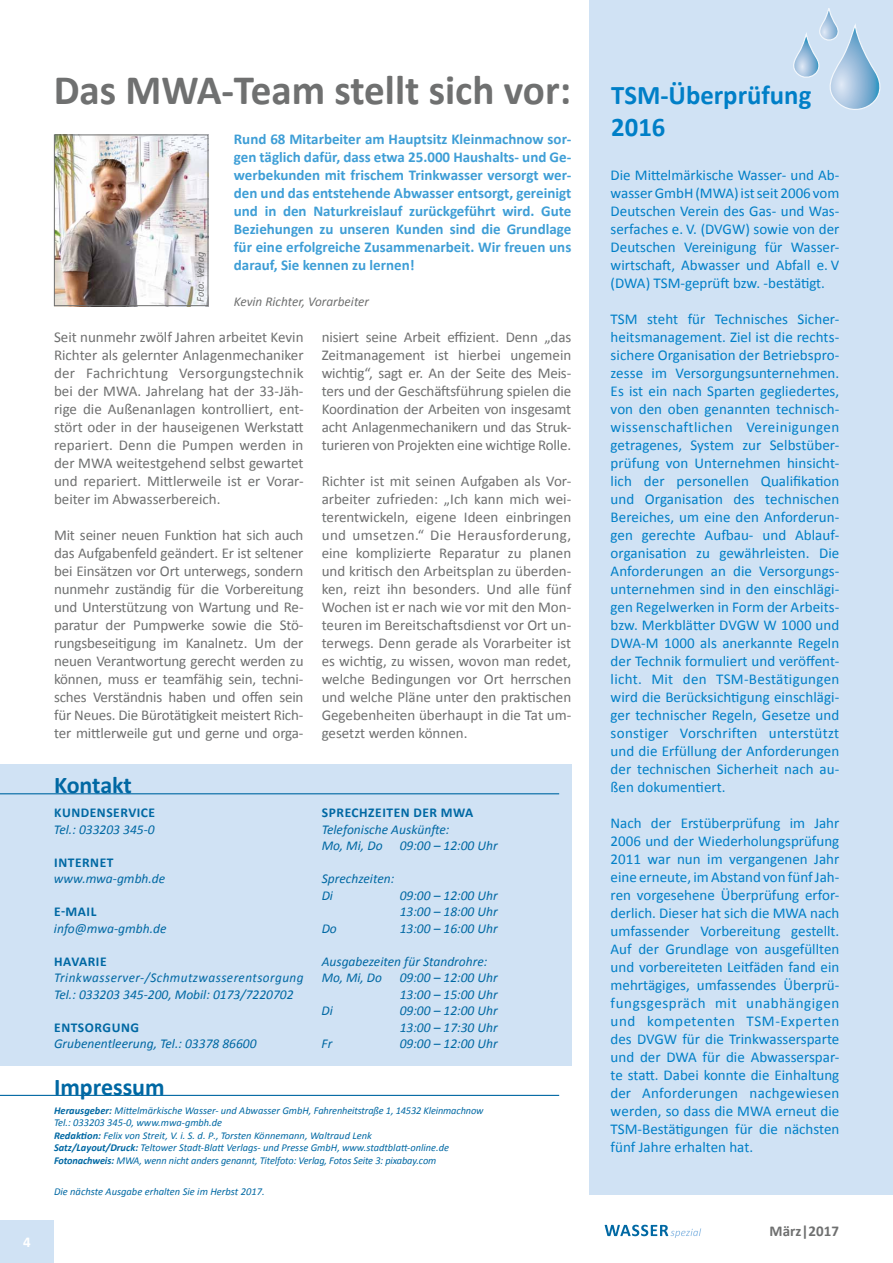
<style>
.page{position:relative;width:893px;height:1263px;background:#fff}
.page>*{position:absolute;margin:0;border:0;box-sizing:border-box;transform-origin:0 0}
.t1{font:700 42px "Calibri";color:#6f7070}
.t2{font:700 27px/32.4px "Calibri";color:#007fc7}
.t3{font:700 24px "Calibri";color:#0068a3}
.t4{font:15px/18px "Calibri";color:#007fc7;text-align:justify}
.t5{font:15px/18px "Calibri";letter-spacing:-.01em;color:#6f7070;text-align:justify}
.t6{font:700 15px/18px "Calibri";color:#3e9ed6;text-align:justify}
.t7{font:700 15px "Calibri";color:#6f7070}
.t8{font:700 15px "Calibri";color:#fff}
.t9{font:italic 13.5px/16.5px "Calibri";color:#0068a3}
.t10{font:italic 13.5px/16.5px "Calibri";letter-spacing:.03em;color:#0068a3}
.t11{font:700 13.5px "Calibri";letter-spacing:.04em;color:#0068a3}
.t12{font:italic 13.5px "Calibri";color:#6f7070}
.t13{font:italic 10.5px/12.6px "Calibri";color:#0068a3}
.t14{font:italic 10.5px "Calibri";color:#6f7070}
.t15{font:italic 10.35px "Calibri";color:#0068a3}
.s1{font-weight:700}
.s2{font-size:10.5px}
</style>
<div class="page">
<div style="left:0;top:1220px;width:54px;height:43px;background:#d0e2f4"></div>
<svg style="left:605px;top:1225px;width:96px;height:13px"></svg>
<div style="left:589px;top:0;width:304px;height:1195px;background:#d0e2f4"></div>
<svg style="left:793px;top:8px;width:88px;height:102px"></svg>
<div style="left:0;top:764px;width:571px;height:302px;background:#d0e2f4"></div>
<hr style="left:0;top:793px;width:559px;height:1px;background:#0068a3">
<hr style="left:0;top:1095px;width:559px;height:1px;background:#0068a3">
<img style="left:56px;top:137px;width:150px;height:167px">
<div style="left:54px;top:135px;width:154px;height:171px;border:1px solid #6f7070"></div>
<p class="t8" style="left:23px;top:1233px;width:9px">4</p>
<h1 class="t1" style="left:54px;top:63px;width:519px">Das MWA-Team stellt sich vor:</h1>
<p class="t14" style="left:193px;top:302px;width:52px;rotate:-90deg">Foto: Verlag</p>
<p class="t6" style="left:234px;top:130px;width:339px">Rund 68 Mitarbeiter am Hauptsitz Kleinmachnow sor&shy;gen täglich dafü r, dass etwa 25.000 Haushalts- und Ge&shy;werbekunden mit frischem Trinkwasser versorgt wer&shy;den und das entstehende Abwasser entsorgt, gereinigt und in den Naturkreislauf zurückgefü hrt wird. Gute Beziehungen zu unseren Kunden sind die Grundlage fü r eine erfolgreiche Zusammenarbeit. Wir freuen uns darauf, Sie kennen zu lernen!</p>
<p class="t12" style="left:234px;top:292px;width:137px">Kevin Richter, Vorarbeiter</p>
<p class="t5" style="left:54px;top:328px;width:251px">Seit nunmehr zwölf Jahren arbeitet Kevin Richter als gelernter Anlagenmechaniker der Fachrichtung Versorgungstechnik bei der MWA. Jahrelang hat der 33-Jäh&shy;rige die Außenanlagen kontrolliert, ent&shy;stört oder in der hauseigenen Werkstatt repariert. Denn die Pumpen werden in der MWA weitestgehend selbst gewartet und repariert. Mittlerweile ist er Vorar&shy;beiter im Abwasserbereich.</p>
<p class="t5" style="left:54px;top:526px;width:251px">Mit seiner neuen Funktion hat sich auch das Aufgabenfeld geändert. Er ist seltener bei Einsätzen vor Ort unterwegs, sondern nunmehr zuständig für die Vorbereitung und Unterstützung von Wartung und Re&shy;paratur der Pumpwerke sowie die Stö&shy;rungsbeseitigung im Kanalnetz. Um der neuen Verantwortung gerecht werden zu können, muss er teamfähig sein, techni&shy;sches Verständnis haben und offen sein für Neues. Die Bürotätigkeit meistert Rich&shy;ter mittlerweile gut und gerne und orga-</p>
<h3 class="t3" style="left:54px;top:770px;width:79px">Kontakt</h3>
<p class="t11" style="left:54px;top:804px;width:102px">KUNDENSERVICE</p>
<p class="t9" style="left:54px;top:821px;width:102px">Tel.: 033203 345-0</p>
<p class="t11" style="left:54px;top:854px;width:13px">Internet</p>
<p class="t9" style="left:54px;top:870px;width:113px">www.mwa-gmbh.de</p>
<p class="t11" style="left:54px;top:903px;width:44px">E-Mai L</p>
<p class="t9" style="left:54px;top:920px;width:114px">info@mwa-gmbh.de</p>
<p class="t11" style="left:54px;top:953px;width:18px">Havarie</p>
<p class="t10" style="left:54px;top:969px;width:251px">Trinkwasserver-/Schmutzwasserentsorgung<br>Tel.: 033203 345-200, Mobil: 0173/7220702</p>
<p class="t11" style="left:54px;top:1019px;width:50px">ENtsorgung</p>
<p class="t9" style="left:54px;top:1035px;width:204px">Grubenentleerung, Tel.: 03378 86600</p>
<h3 class="t3" style="left:54px;top:1072px;width:112px">Impressum</h3>
<p class="t5" style="left:322px;top:328px;width:251px">nisiert seine Arbeit effizient. Denn „das Zeitmanagement ist hierbei ungemein wichtig“, sagt er. An der Seite des Meis&shy;ters und der Geschäftsführung spielen die Koordination der Arbeiten von insgesamt acht Anlagenmechanikern und das Struk&shy;turieren von Projekten eine wichtige Rolle.</p>
<p class="t5" style="left:322px;top:472px;width:251px">Richter ist mit seinen Aufgaben als Vor&shy;arbeiter zufrieden: „Ich kann mich wei&shy;terentwickeln, eigene Ideen einbringen und umsetzen.“ Die Herausforderung, eine komplizierte Reparatur zu planen und kritisch den Arbeitsplan zu überden&shy;ken, reizt ihn besonders. Und alle fünf Wochen ist er nach wie vor mit den Mon&shy;teuren im Bereitschaftsdienst vor Ort un&shy;terwegs. Denn gerade als Vorarbeiter ist es wichtig, zu wissen, wovon man redet, welche Bedingungen vor Ort herrschen und welche Pläne unter den praktischen Gegebenheiten überhaupt in die Tat um&shy;gesetzt werden können.</p>
<p class="t11" style="left:322px;top:804px;width:16px">Sprech</p>
<p class="t11" style="left:368px;top:804px;width:15px">zeiten</p>
<p class="t11" style="left:413px;top:804px;width:9px">der</p>
<p class="t11" style="left:441px;top:804px;width:34px">MWA</p>
<p class="t9" style="left:322px;top:821px;width:129px">Telefonische Auskünfte:<br>Mo, Mi, Do</p>
<p class="t9" style="left:400px;top:837px;width:100px">09:00 – 12:00 Uhr</p>
<p class="t9" style="left:322px;top:870px;width:74px">Sprechzeiten:<br>Di</p>
<p class="t9" style="left:400px;top:887px;width:100px">09:00 – 12:00 Uhr<br>13:00 – 18:00 Uhr</p>
<p class="t9" style="left:322px;top:920px;width:17px">Do</p>
<p class="t9" style="left:400px;top:920px;width:100px">13:00 – 16:00 Uhr</p>
<p class="t9" style="left:322px;top:953px;width:167px">Ausgabezeiten für Standrohre:<br>Mo, Mi, Do</p>
<p class="t9" style="left:400px;top:969px;width:100px">09:00 – 12:00 Uhr<br>13:00 – 15:00 Uhr</p>
<p class="t9" style="left:322px;top:1002px;width:13px">Di</p>
<p class="t9" style="left:400px;top:1002px;width:100px">09:00 – 12:00 Uhr<br>13:00 – 17:30 Uhr</p>
<p class="t9" style="left:322px;top:1035px;width:12px">Fr</p>
<p class="t9" style="left:400px;top:1035px;width:100px">09:00 – 12:00 Uhr</p>
<p class="t13" style="left:54px;top:1103px;width:431px"><span class="s1">Herausgeber:</span> Mittelmärkische Wasser- und Abwasser GmbH, Fahrenheitstraße 1, 14532 Kleinmachnow<br>Tel.: 033203 345-0, www.mwa-gmbh.de</p>
<p class="t15" style="left:54px;top:1128px;width:320px"><span class="s1">Redaktion:</span> Felix von Streit, V. i. S. d. P<span class="s2">.,</span> Torsten Könnemann, Waltraud Lenk</p>
<p class="t13" style="left:54px;top:1141px;width:397px"><span class="s1">Satz/Layout/Druck:</span> Teltower Stadt-Blatt Verlags- und Presse GmbH, www.stadtblatt-online.de<br><span class="s1">Fotonachweis:</span> MWA, wenn nicht anders genannt, Titelfoto: Verlag, Fotos Seite 3: pixabay.com</p>
<p class="t13" style="left:54px;top:1184px;width:212px">Die nächste Ausgabe erhalten Sie im Herbst 2017.</p>
<h2 class="t2" style="left:611px;top:79px;width:202px">TSM-Überprüfung<br>2016</h2>
<p class="t4" style="left:611px;top:166px;width:230px">Die Mittelmärkische Wasser- und Ab&shy;wasser GmbH (MWA) ist seit 2006 vom Deutschen Verein des Gas- und Was&shy;serfaches e. V. (DVGW) sowie von der Deutschen Vereinigung für Wasser&shy;wirtschaft, Abwasser und Abfall e. V (DWA) TSM-geprüft bzw. -bestätigt.</p>
<p class="t4" style="left:611px;top:310px;width:230px">TSM steht für Technisches Sicher&shy;heitsmanagement. Ziel ist die rechts&shy;sichere Organisation der Betriebspro&shy;zesse im Versorgungsunternehmen.<br>Es ist ein nach Sparten gegliedertes, von den oben genannten technisch&shy;wissenschaftlichen Vereinigungen getragenes, System zur Selbstüber&shy;prüfung von Unternehmen hinsicht&shy;lich der personellen Qualifikation und Organisation des technischen Bereiches, um eine den Anforderun&shy;gen gerechte Aufbau- und Ablauf&shy;organisation zu gewährleisten. Die Anforderungen an die Versorgungs&shy;unternehmen sind in den einschlägi&shy;gen Regelwerken in Form der Arbeits&shy;bzw. Merkblätter DVGW W 1000 und DWA-M 1000 als anerkannte Regeln der Technik formuliert und veröffent&shy;licht. Mit den TSM-Bestätigungen wird die Berücksichtigung einschlägi&shy;ger technischer Regeln, Gesetze und sonstiger Vorschriften unterstützt und die Erfüllung der Anforderungen der technischen Sicherheit nach au&shy;ßen dokumentiert.</p>
<p class="t4" style="left:611px;top:814px;width:230px">Nach der Erstüberprüfung im Jahr 2006 und der Wiederholungsprüfung 2011 war nun im vergangenen Jahr eine erneute, im Abstand von fünf Jah&shy;ren vorgesehene Überprüfung erfor&shy;derlich. Dieser hat sich die MWA nach umfassender Vorbereitung gestellt.<br>Auf der Grundlage von ausgefüllten und vorbereiteten Leitfäden fand ein mehrtägiges, umfassendes Überprü&shy;fungsgespräch mit unabhängigen und kompetenten TSM-Experten des DVGW für die Trinkwassersparte und der DWA für die Abwasserspar&shy;te statt. Dabei konnte die Einhaltung der Anforderungen nachgewiesen werden, so dass die MWA erneut die TSM-Bestätigungen für die nächsten fünf Jahre erhalten hat.</p>
<p class="t7" style="left:770px;top:1221px;width:71px">März|2017</p>
</div>
